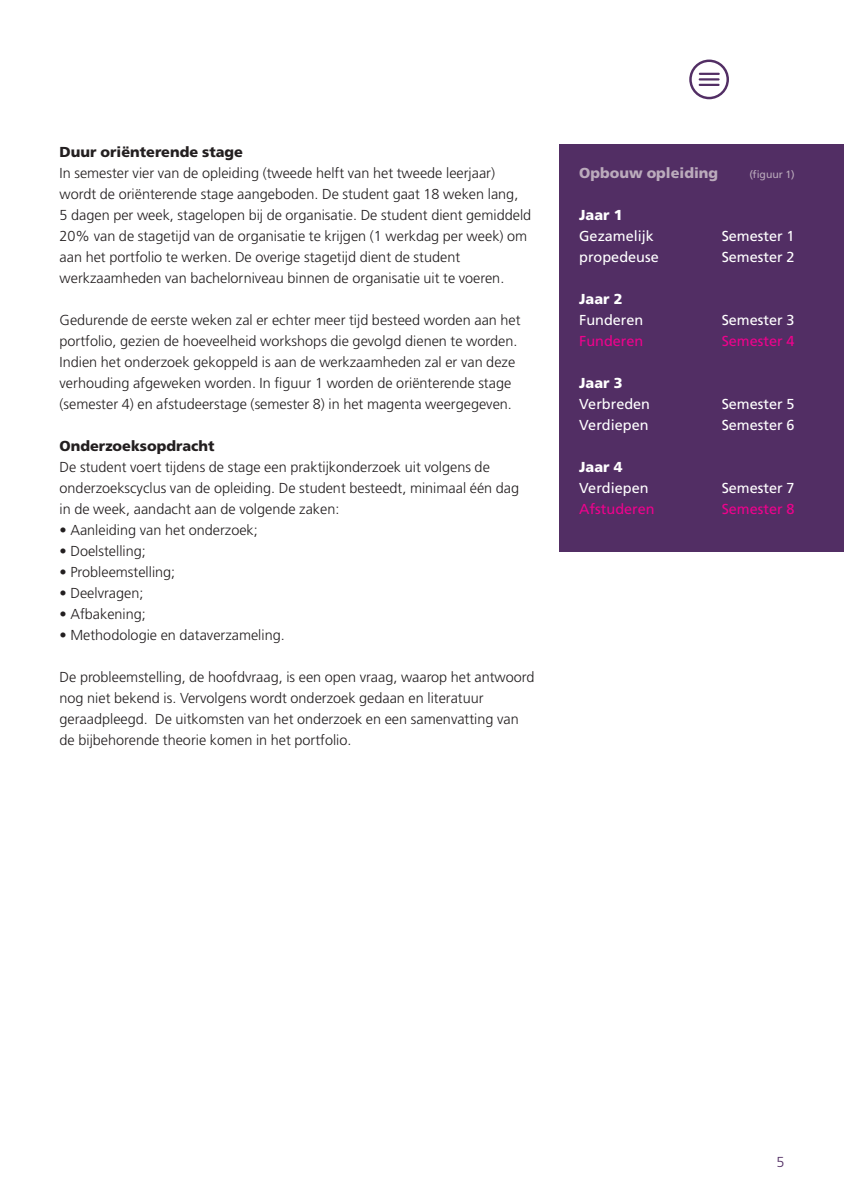
<style>
.page{position:relative;width:844px;height:1191px;background:#fff}
.page>*{position:absolute;margin:0;border:0;box-sizing:border-box;transform-origin:0 0}
.t1{font:300 14.35px/21px "Fontys Frutiger";color:#231f20}
.t2{font:14.35px "Fontys Frutiger Roman";color:#fff}
.t3{font:900 14.35px "Fontys Frutiger";color:#231f20}
.t4{font:14.35px "Fontys Frutiger Roman";color:#ed028c}
.t5{font:900 14.35px "Fontys Frutiger";color:#fff}
.t6{font:900 14.35px "Fontys Frutiger";color:#bbabbc}
.t7{font:300 14.35px "Fontys Frutiger";color:#522e64}
.t8{font:10.5px "Fontys Frutiger Roman";color:#bbabbc}
</style>
<div class="page">
<div style="left:559px;top:144px;width:284px;height:407px;background:#522e64"></div>
<svg style="left:689px;top:60px;width:39px;height:39px"></svg>
<hr style="left:698px;top:73px;width:21px;height:2px;background:#522e64">
<hr style="left:698px;top:84px;width:21px;height:2px;background:#522e64">
<hr style="left:698px;top:78px;width:21px;height:2px;background:#522e64">
<p class="t3" style="left:60px;top:143px;width:185px">Duur oriënterende stage</p>
<p class="t1" style="left:60px;top:162px;width:473px">In semester vier van de opleiding (tweede helft van het tweede leerjaar) wordt de oriënterende stage aangeboden. De student gaat 18 weken lang,<br>5 dagen per week, stagelopen bij de organisatie. De student dient gemiddeld 20% van de stagetijd van de organisatie te krijgen (1 werkdag per week) om aan het portfolio te werken. De overige stagetijd dient de student werkzaamheden van bachelorniveau binnen de organisatie uit te voeren.</p>
<p class="t1" style="left:60px;top:309px;width:462px">Gedurende de eerste weken zal er echter meer tijd besteed worden aan het portfolio, gezien de hoeveelheid workshops die gevolgd dienen te worden.<br>Indien het onderzoek gekoppeld is aan de werkzaamheden zal er van deze verhouding afgeweken worden. In figuur 1 worden de oriënterende stage (semester 4) en afstudeerstage (semester 8) in het magenta weergegeven.</p>
<p class="t3" style="left:60px;top:437px;width:156px">Onderzoeksopdracht</p>
<p class="t1" style="left:60px;top:456px;width:461px">De student voert tijdens de stage een praktijkonderzoek uit volgens de onderzoekscyclus van de opleiding. De student besteedt, minimaal één dag in de week, aandacht aan de volgende zaken:</p>
<p class="t1" style="left:60px;top:519px;width:200px">• Aanleiding van het onderzoek;</p>
<p class="t1" style="left:60px;top:540px;width:88px">• Doelstelling;</p>
<p class="t1" style="left:60px;top:561px;width:117px">• Probleemstelling;</p>
<p class="t1" style="left:60px;top:582px;width:85px">• Deelvragen;</p>
<p class="t1" style="left:60px;top:603px;width:88px">• Afbakening;</p>
<p class="t1" style="left:60px;top:624px;width:227px">• Methodologie en dataverzameling.</p>
<p class="t1" style="left:60px;top:666px;width:476px">De probleemstelling, de hoofdvraag, is een open vraag, waarop het antwoord nog niet bekend is. Vervolgens wordt onderzoek gedaan en literatuur geraadpleegd. De uitkomsten van het onderzoek en een samenvatting van de bijbehorende theorie komen in het portfolio.</p>
<p class="t6" style="left:579px;top:164px;width:140px">Opbouw opleiding</p>
<p class="t8" style="left:749px;top:168px;width:46px">(figuur 1)</p>
<p class="t5" style="left:579px;top:206px;width:45px">Jaar 1</p>
<p class="t2" style="left:579px;top:227px;width:76px">Gezamelijk</p>
<p class="t2" style="left:721px;top:227px;width:74px">Semester 1</p>
<p class="t2" style="left:579px;top:248px;width:81px">propedeuse</p>
<p class="t2" style="left:721px;top:248px;width:74px">Semester 2</p>
<p class="t5" style="left:579px;top:290px;width:45px">Jaar 2</p>
<p class="t2" style="left:579px;top:311px;width:66px">Funderen</p>
<p class="t2" style="left:721px;top:311px;width:74px">Semester 3</p>
<p class="t4" style="left:579px;top:332px;width:66px">Funderen</p>
<p class="t4" style="left:721px;top:332px;width:74px">Semester 4</p>
<p class="t5" style="left:579px;top:374px;width:45px">Jaar 3</p>
<p class="t2" style="left:579px;top:395px;width:72px">Verbreden</p>
<p class="t2" style="left:721px;top:395px;width:74px">Semester 5</p>
<p class="t2" style="left:579px;top:416px;width:71px">Verdiepen</p>
<p class="t2" style="left:721px;top:416px;width:74px">Semester 6</p>
<p class="t5" style="left:579px;top:458px;width:45px">Jaar 4</p>
<p class="t2" style="left:579px;top:479px;width:71px">Verdiepen</p>
<p class="t2" style="left:721px;top:479px;width:74px">Semester 7</p>
<p class="t4" style="left:579px;top:500px;width:77px">Afstuderen</p>
<p class="t4" style="left:721px;top:500px;width:74px">Semester 8</p>
<p class="t7" style="left:776px;top:1153px;width:10px">5</p>
</div>
